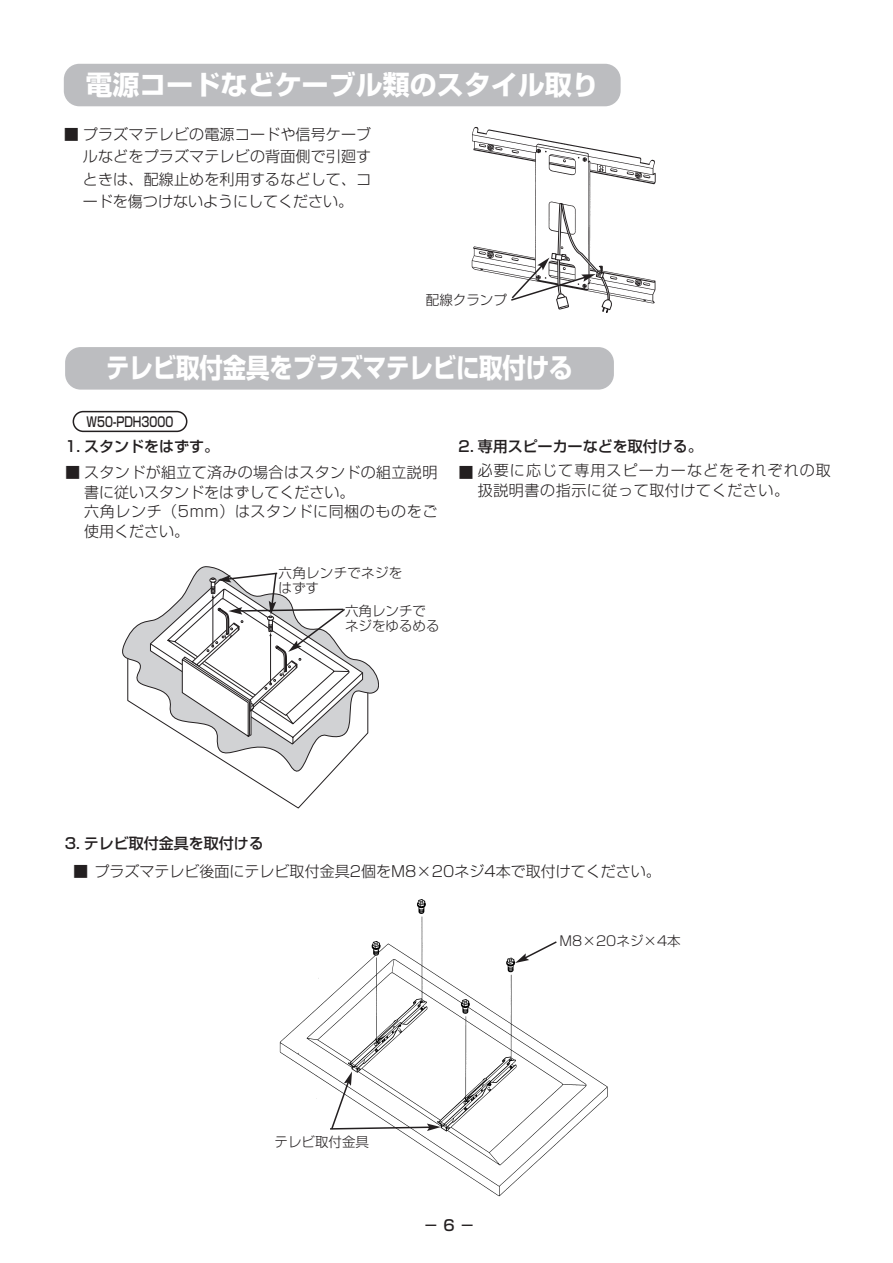
<style>
.page{position:relative;width:893px;height:1263px;background:#fff}
.page>*{position:absolute;margin:0;border:0;box-sizing:border-box;transform-origin:0 0}
.t1{font:700 27px "Shin Go";letter-spacing:-.01em;color:#fff;scale:.87 1}
.t2{font:700 27px "Shin Go";letter-spacing:-.01em;color:#fff}
.t3{font:300 15px/19.5px "Shin Go";letter-spacing:.01em;color:#231f20}
.t4{font:500 15px "Shin Go";color:#231f20}
.t5{font:300 15px/19.5px "Shin Go";letter-spacing:.075em;color:#231f20}
.t6{font:300 13.5px/15px "Shin Go";color:#231f20}
.t7{font:300 13.5px/15px "Shin Go";letter-spacing:.02em;color:#231f20}
.t8{font:500 13.5px "Shin Go";color:#231f20;scale:.78 1}
</style>
<div class="page">
<div style="left:65px;top:347px;width:549px;height:43px;background:#bcbdc0;border-radius:16px"></div>
<svg style="left:73px;top:411px;width:114px;height:21px"></svg>
<img style="left:279px;top:899px;width:329px;height:298px">
<svg style="left:515px;top:940px;width:43px;height:23px"></svg>
<svg style="left:328px;top:1072px;width:113px;height:59px"></svg>
<img style="left:471px;top:127px;width:185px;height:177px">
<div style="left:64px;top:64px;width:556px;height:42px;background:#bcbdc0;border-radius:16px"></div>
<svg style="left:509px;top:204px;width:103px;height:109px"></svg>
<svg style="left:122px;top:566px;width:257px;height:168px"></svg>
<svg style="left:127px;top:572px;width:241px;height:236px"></svg>
<h1 class="t2" style="left:86px;top:74px;width:514px">電源コードなどケーブル類のスタイル取り</h1>
<p class="t3" style="left:83px;top:125px;width:290px;line-height:22.5px;text-align:justify;text-indent:-19px">■ プラズマテレビの電源コードや信号ケーブルなどをプラズマテレビの背面側で引廻すときは、配線止めを利用するなどして、コードを傷つけないようにしてください。</p>
<p class="t6" style="left:426px;top:294px;width:82px">配線クランプ</p>
<h1 class="t1" style="left:106px;top:358px;width:537px">テレビ取付金具をプラズマテレビに取付ける</h1>
<p class="t8" style="left:86px;top:417px;width:113px">W50-PDH3000</p>
<p class="t4" style="left:65px;top:441px;width:156px">1. スタンドをはずす。</p>
<p class="t3" style="left:84px;top:465px;width:354px;text-indent:-19px">■ スタンドが組立て済みの場合はスタンドの組立説明書に従いスタンドをはずしてください。<br>六角レンチ（5mm）はスタンドに同梱のものをご使用ください。</p>
<p class="t7" style="left:278px;top:567px;width:125px">六角レンチでネジをはずす</p>
<p class="t6" style="left:345px;top:605px;width:96px">六角レンチでネジをゆるめる</p>
<p class="t4" style="left:458px;top:441px;width:246px">2. 専用スピーカーなどを取付ける。</p>
<p class="t5" style="left:478px;top:463px;width:354px;text-indent:-19px">■ 必要に応じて専用スピーカーなどをそれぞれの取扱説明書の指示に従って取付けてください。</p>
<p class="t4" style="left:65px;top:838px;width:201px">3. テレビ取付金具を取付ける</p>
<p class="t3" style="left:73px;top:864px;width:589px">■ プラズマテレビ後面にテレビ取付金具2個をM8×20ネジ4本で取付けてください。</p>
<p class="t6" style="left:274px;top:1136px;width:96px">テレビ取付金具</p>
<p class="t4" style="left:423px;top:1219px;width:53px">－6－</p>
<p class="t6" style="left:559px;top:935px;width:123px">M8×20ネジ×4本</p>
</div>
